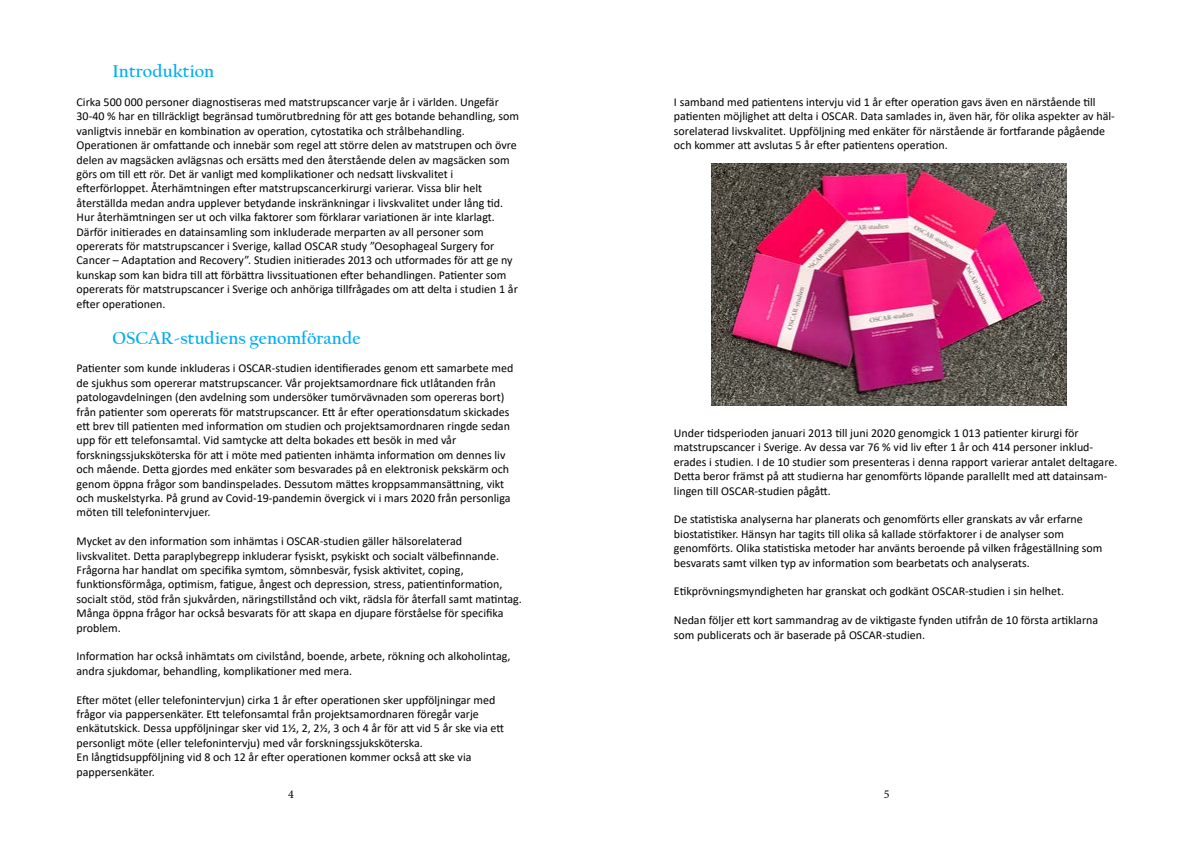
<style>
.page{position:relative;width:1191px;height:842px;background:#fff}
.page>*{position:absolute;margin:0;border:0;box-sizing:border-box;transform-origin:0 0}
.t1{font:700 18px "Californian FB";color:#00aeef}
.t2{font:12px/14.4px "Calibri";color:#000}
.t3{font:12px "Minion Pro";color:#000}
</style>
<div class="page">
<img style="left:711px;top:163px;width:355px;height:242px">
<h1 class="t1" style="left:113px;top:61px;width:103px">Introduktion</h1>
<p class="t2" style="left:77px;top:94px;width:444px">Cirka 500 000 personer diagnostiseras med matstrupscancer varje år i världen. Ungefär 30-40 % har en tillräckligt begränsad tumörutbredning för att ges botande behandling, som vanligtvis innebär en kombination av operation, cytostatika och strålbehandling.<br>Operationen är omfattande och innebär som regel att större delen av matstrupen och övre delen av magsäcken avlägsnas och ersätts med den återstående delen av magsäcken som görs om till ett rör. Det är vanligt med komplikationer och nedsatt livskvalitet i efterförloppet. Återhämtningen efter matstrupscancerkirurgi varierar. Vissa blir helt återställda medan andra upplever betydande inskränkningar i livskvalitet under lång tid.<br>Hur återhämtningen ser ut och vilka faktorer som förklarar variationen är inte klarlagt.<br>Därför initierades en datainsamling som inkluderade merparten av all personer som opererats för matstrupscancer i Sverige, kallad OSCAR study ”Oesophageal Surgery for Cancer – Adaptation and Recovery”. Studien initierades 2013 och utformades för att ge ny kunskap som kan bidra till att förbättra livssituationen efter behandlingen. Patienter som opererats för matstrupscancer i Sverige och anhöriga tillfrågades om att delta i studien 1 år efter operationen.</p>
<h1 class="t1" style="left:113px;top:327px;width:250px">OSCAR-studiens genomförande</h1>
<p class="t2" style="left:77px;top:361px;width:438px">Patienter som kunde inkluderas i OSCAR-studien identifierades genom ett samarbete med de sjukhus som opererar matstrupscancer. Vår projektsamordnare fick utlåtanden från patologavdelningen (den avdelning som undersöker tumörvävnaden som opereras bort) från patienter som opererats för matstrupscancer. Ett år efter operationsdatum skickades ett brev till patienten med information om studien och projektsamordnaren ringde sedan upp för ett telefonsamtal. Vid samtycke att delta bokades ett besök in med vår forskningssjuksköterska för att i möte med patienten inhämta information om dennes liv och mående. Detta gjordes med enkäter som besvarades på en elektronisk pekskärm och genom öppna frågor som bandinspelades. Dessutom mättes kroppsammansättning, vikt och muskelstyrka. På grund av Covid-19-pandemin övergick vi i mars 2020 från personliga möten till telefonintervjuer.</p>
<p class="t2" style="left:77px;top:534px;width:447px">Mycket av den information som inhämtas i OSCAR-studien gäller hälsorelaterad<br>livskvalitet. Detta paraplybegrepp inkluderar fysiskt, psykiskt och socialt välbefinnande.<br>Frågorna har handlat om specifika symtom, sömnbesvär, fysisk aktivitet, coping, funktionsförmåga, optimism, fatigue, ångest och depression, stress, patientinformation, socialt stöd, stöd från sjukvården, näringstillstånd och vikt, rädsla för återfall samt matintag.<br>Många öppna frågor har också besvarats för att skapa en djupare förståelse för specifika problem.</p>
<p class="t2" style="left:77px;top:649px;width:435px">Information har också inhämtats om civilstånd, boende, arbete, rökning och alkoholintag, andra sjukdomar, behandling, komplikationer med mera.</p>
<p class="t2" style="left:77px;top:692px;width:429px">Efter mötet (eller telefonintervjun) cirka 1 år efter operationen sker uppföljningar med frågor via pappersenkäter. Ett telefonsamtal från projektsamordnaren föregår varje enkätutskick. Dessa uppföljningar sker vid 1½, 2, 2½, 3 och 4 år för att vid 5 år ske via ett personligt möte (eller telefonintervju) med vår forskningssjuksköterska.<br>En långtidsuppföljning vid 8 och 12 år efter operationen kommer också att ske via pappersenkäter.</p>
<p class="t2" style="left:674px;top:94px;width:442px">I samband med patientens intervju vid 1 år efter operation gavs även en närstående till patienten möjlighet att delta i OSCAR. Data samlades in, även här, för olika aspekter av häl&shy;sorelaterad livskvalitet. Uppföljning med enkäter för närstående är fortfarande pågående och kommer att avslutas 5 år efter patientens operation.</p>
<p class="t2" style="left:674px;top:426px;width:445px">Under tidsperioden januari 2013 till juni 2020 genomgick 1 013 patienter kirurgi för matstrupscancer i Sverige. Av dessa var 76 % vid liv efter 1 år och 414 personer inklud&shy;erades i studien. I de 10 studier som presenteras i denna rapport varierar antalet deltagare.<br>Detta beror främst på att studierna har genomförts löpande parallellt med att datainsam&shy;lingen till OSCAR-studien pågått.</p>
<p class="t2" style="left:674px;top:512px;width:430px">De statistiska analyserna har planerats och genomförts eller granskats av vår erfarne biostatistiker. Hänsyn har tagits till olika så kallade störfaktorer i de analyser som genomförts. Olika statistiska metoder har använts beroende på vilken frågeställning som besvarats samt vilken typ av information som bearbetats och analyserats.</p>
<p class="t2" style="left:674px;top:584px;width:392px">Etikprövningsmyndigheten har granskat och godkänt OSCAR-studien i sin helhet.</p>
<p class="t2" style="left:674px;top:613px;width:426px">Nedan följer ett kort sammandrag av de viktigaste fynden utifrån de 10 första artiklarna som publicerats och är baserade på OSCAR-studien.</p>
<p class="t3" style="left:288px;top:786px;width:7px">4</p>
<p class="t3" style="left:883px;top:786px;width:7px">5</p>
</div>
